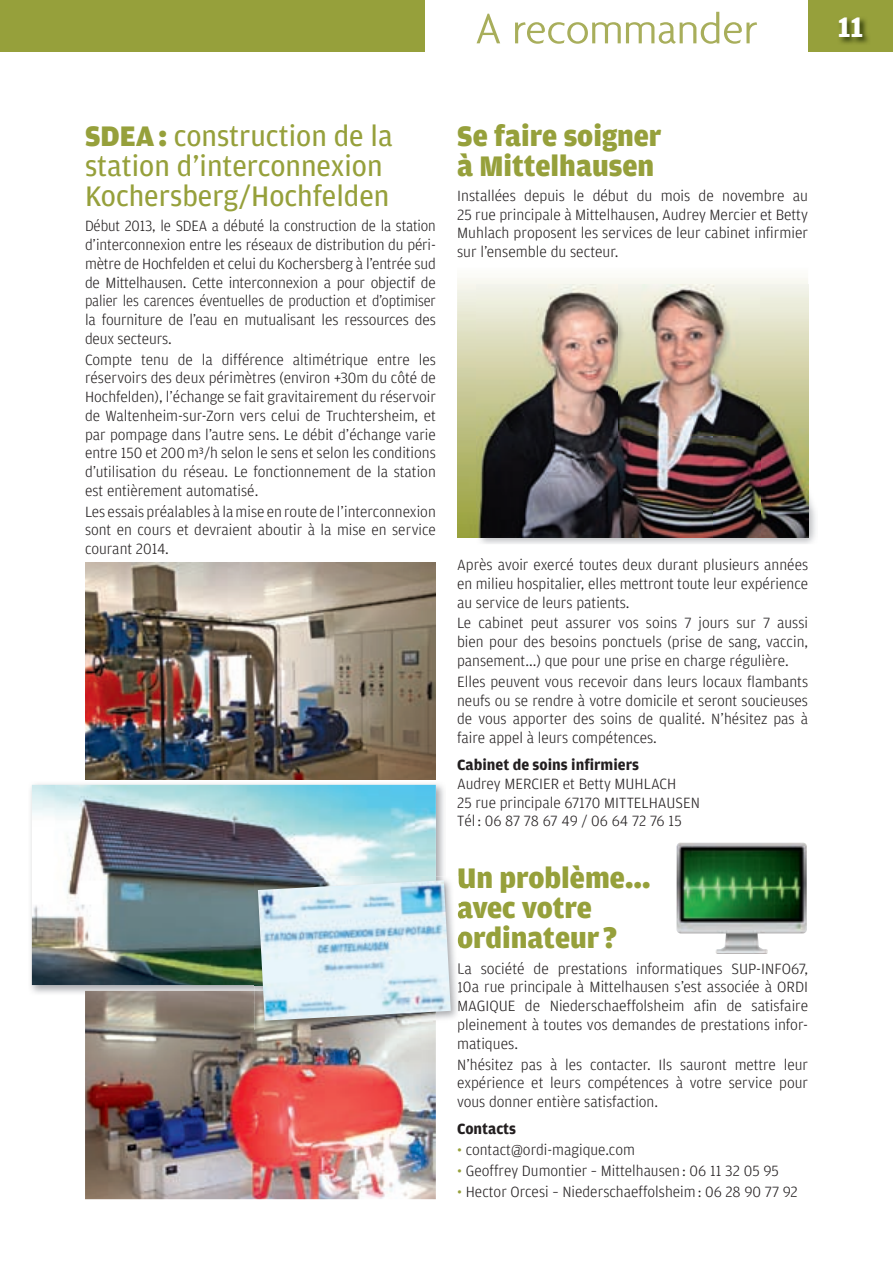
<style>
.page{position:relative;width:893px;height:1263px;background:#fff}
.page>*{position:absolute;margin:0;border:0;box-sizing:border-box;transform-origin:0 0}
.t1{font:300 condensed 45.9px "Agenda";color:#a8ae5b;scale:1.18 1}
.t2{font:30px/30px "Amplitude";color:#96a03b}
.t3{font:900 30px/30px "Amplitude";color:#96a03b}
.t4{font:700 30px "Amplitude";color:#fff}
.t5{font:300 15.75px/18.8px "Amplitude";color:#231f20;text-align:justify}
.t6{font:300 15.75px/18.8px "Amplitude";color:#231f20;text-align:justify;scale:.96 1}
.t7{font:700 15.75px "Amplitude";color:#231f20}
.s1{font-weight:900}
.s2{color:#96a03b}
</style>
<div class="page">
<div style="left:0;top:0;width:893px;height:51px;background:#96a03b"></div>
<img style="left:840px;top:19px;width:28px;height:25px">
<div style="left:425px;top:0;width:383px;height:55px;background:#fff"></div>
<img style="left:30px;top:784px;width:414px;height:209px">
<img style="left:32px;top:785px;width:404px;height:200px">
<img style="left:85px;top:563px;width:351px;height:216px">
<img style="left:85px;top:991px;width:351px;height:208px">
<img style="left:476px;top:285px;width:340px;height:259px">
<img style="left:457px;top:321px;width:19px;height:216px">
<img style="left:476px;top:285px;width:332px;height:252px">
<img style="left:451px;top:877px;width:8px;height:141px">
<img style="left:254px;top:877px;width:182px;height:108px">
<img style="left:254px;top:991px;width:182px;height:39px">
<img style="left:458px;top:898px;width:2px;height:21px">
<img style="left:458px;top:926px;width:2px;height:23px">
<svg style="left:458px;top:962px;width:2px;height:68px"></svg>
<img style="left:258px;top:880px;width:193px;height:140px">
<img style="left:676px;top:842px;width:131px;height:112px">
<h1 class="t1" style="left:475px;top:3px;width:241px">A recommander</h1>
<h2 class="t4" style="left:838px;top:11px;width:27px">11</h2>
<h2 class="t2" style="left:85px;top:121px;width:309px"><span class="s1">SDEA :</span> construction de la station d’interconnexion<br>Kochersberg/Hochfelden</h2>
<p class="t6" style="left:85px;top:217px;width:367px">Début 2013, le SDEA a débuté la construction de la station d’interconnexion entre les réseaux de distribution du péri&shy;mètre de Hochfelden et celui du Kochersberg à l’entrée sud de Mittelhausen. Cette interconnexion a pour objectif de palier les carences éventuelles de production et d’optimiser la fourniture de l’eau en mutualisant les ressources des deux secteurs.</p>
<p class="t5" style="left:85px;top:350px;width:352px">Compte tenu de la différence altimétrique entre les réservoirs des deux périmètres (environ +30m du côté de Hochfelden), l’échange se fait gravitairement du réservoir de Waltenheim-sur-Zorn vers celui de Truchtersheim, et par pompage dans l’autre sens. Le débit d’échange varie entre 150 et 200 m³/h selon le sens et selon les conditions d’utilisation du réseau. Le fonctionnement de la station est entièrement automatisé.</p>
<p class="t5" style="left:85px;top:502px;width:352px">Les essais préalables à la mise en route de l’interconnexion sont en cours et devraient aboutir à la mise en service courant 2014.</p>
<h2 class="t3" style="left:457px;top:121px;width:206px">Se faire soigner à Mittelhausen</h2>
<p class="t5" style="left:457px;top:186px;width:352px">Installées depuis le début du mois de novembre au 25 rue principale à Mittelhausen, Audrey Mercier et Betty Muhlach proposent les services de leur cabinet infirmier sur l’ensemble du secteur.</p>
<p class="t5" style="left:457px;top:555px;width:353px">Après avoir exercé toutes deux durant plusieurs années en milieu hospitalier, elles mettront toute leur expérience au service de leurs patients.</p>
<p class="t5" style="left:457px;top:614px;width:353px">Le cabinet peut assurer vos soins 7 jours sur 7 aussi bien pour des besoins ponctuels (prise de sang, vaccin, pansement...) que pour une prise en charge régulière.</p>
<p class="t5" style="left:457px;top:672px;width:352px">Elles peuvent vous recevoir dans leurs locaux flambants neufs ou se rendre à votre domicile et seront soucieuses de vous apporter des soins de qualité. N’hésitez pas à faire appel à leurs compétences.</p>
<p class="t7" style="left:457px;top:756px;width:184px">Cabinet de soins infirmiers</p>
<p class="t5" style="left:457px;top:774px;width:244px;text-align:left">Audrey MERCIER et Betty MUHLACH<br>25 rue principale 67170 MITTELHAUSEN<br>Tél : 06 87 78 67 49 / 06 64 72 76 15</p>
<h2 class="t3" style="left:457px;top:864px;width:195px">Un problème… avec votre ordinateur ?</h2>
<p class="t5" style="left:457px;top:959px;width:353px">La société de prestations informatiques SUP-INFO67, 10a rue principale à Mittelhausen s’est associée à ORDI MAGIQUE de Niederschaeffolsheim afin de satisfaire pleinement à toutes vos demandes de prestations infor&shy;matiques.</p>
<p class="t5" style="left:457px;top:1055px;width:353px">N’hésitez pas à les contacter. Ils sauront mettre leur expérience et leurs compétences à votre service pour vous donner entière satisfaction.</p>
<p class="t7" style="left:457px;top:1120px;width:61px">Contacts</p>
<p class="t5" style="left:457px;top:1140px;width:179px"><span class="s2">•</span> contact@ordi-magique.com</p>
<p class="t5" style="left:457px;top:1161px;width:323px"><span class="s2">•</span> Geoffrey Dumontier – Mittelhausen : 06 11 32 05 95</p>
<p class="t5" style="left:457px;top:1182px;width:342px"><span class="s2">•</span> Hector Orcesi – Niederschaeffolsheim : 06 28 90 77 92</p>
</div>
